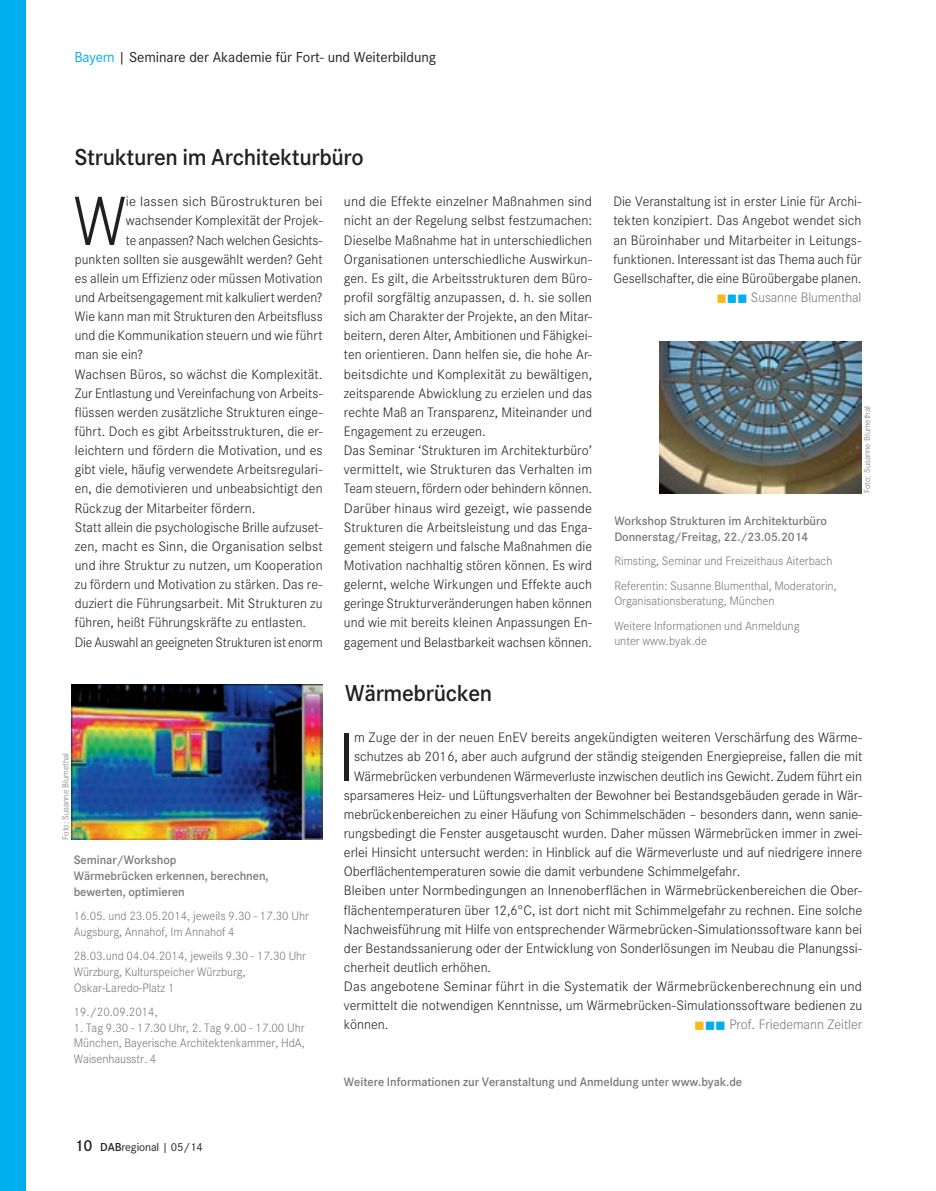
<style>
.page{position:relative;width:936px;height:1191px;background:#fff}
.page>*{position:absolute;margin:0;border:0;box-sizing:border-box;transform-origin:0 0}
.t1{font:300 71.55px "Corporate S";color:#231f20}
.t2{font:600 24px "Corporate S";letter-spacing:-.015em;color:#231f20}
.t3{font:15px "Corporate S";letter-spacing:-.005em;color:#231f20}
.t4{font:300 14.25px/19.2px "Corporate S";color:#231f20}
.t5{font:300 14.25px "Corporate S";letter-spacing:-.005em;color:#76787b}
.t6{font:300 14.25px "Corporate S";color:#231f20;scale:1.04 1}
.t7{font:300 12.75px/15.8px "Corporate S";letter-spacing:-.005em;color:#76787b}
.t8{font:600 12.75px/15.8px "Corporate S";letter-spacing:-.005em;color:#76787b}
.t9{font:12px "Corporate S";letter-spacing:-.01em;color:#231f20}
.t10{font:300 9px "Corporate S";letter-spacing:-.005em;color:#76787b}
.s1{color:#00aeef}
.s2{color:#fcb914}
.s3{font-weight:600;font-size:16.5px}
.s4{font-weight:600}
</style>
<div class="page">
<div style="left:0;top:0;width:26px;height:1191px;background:#00aeef"></div>
<img style="left:659px;top:342px;width:202px;height:151px">
<img style="left:72px;top:685px;width:250px;height:154px">
<p class="t3" style="left:75px;top:48px;width:363px"><span class="s1">Bayern</span> | Seminare der Akademie für Fort- und Weiterbildung</p>
<h2 class="t2" style="left:74px;top:143px;width:291px">Strukturen im Architekturbüro</h2>
<h1 class="t1" style="left:73px;top:181px;width:54px">W</h1>
<p class="t6" style="left:126px;top:193px;width:191px">ie lassen sich Bürostrukturen bei</p>
<p class="t4" style="left:344px;top:192px;width:250px">und die Effekte einzelner Maßnahmen sind nicht an der Regelung selbst festzumachen:<br>Dieselbe Maßnahme hat in unterschiedlichen Organisationen unterschiedliche Auswirkun&shy;gen. Es gilt, die Arbeitsstrukturen dem Büro&shy;profil sorgfältig anzupassen, d. h. sie sollen sich am Charakter der Projekte, an den Mitar&shy;beitern, deren Alter, Ambitionen und Fähigkei&shy;ten orientieren. Dann helfen sie, die hohe Ar&shy;beitsdichte und Komplexität zu bewältigen, zeitsparende Abwicklung zu erzielen und das rechte Maß an Transparenz, Miteinander und Engagement zu erzeugen.<br>Das Seminar ‘Strukturen im Architekturbüro’ vermittelt, wie Strukturen das Verhalten im Team steuern, fördern oder behindern können.<br>Darüber hinaus wird gezeigt, wie passende Strukturen die Arbeitsleistung und das Enga&shy;gement steigern und falsche Maßnahmen die Motivation nachhaltig stören können. Es wird gelernt, welche Wirkungen und Effekte auch geringe Strukturveränderungen haben können und wie mit bereits kleinen Anpassungen En&shy;gagement und Belastbarkeit wachsen können.</p>
<p class="t4" style="left:613px;top:192px;width:250px;text-align:justify">Die Veranstaltung ist in erster Linie für Archi&shy;tekten konzipiert. Das Angebot wendet sich an Büroinhaber und Mitarbeiter in Leitungs&shy;funktionen. Interessant ist das Thema auch für Gesellschafter, die eine Büroübergabe planen.</p>
<p class="t4" style="left:126px;top:211px;width:198px">wachsender Komplexität der Projek-</p>
<p class="t4" style="left:126px;top:230px;width:198px">te anpassen? Nach welchen Gesichts-</p>
<p class="t4" style="left:75px;top:249px;width:249px">punkten sollten sie ausgewählt werden? Geht</p>
<p class="t4" style="left:75px;top:269px;width:249px">es allein um Effizienz oder müssen Motivation</p>
<p class="t4" style="left:75px;top:288px;width:249px">und Arbeitsengagement mit kalkuliert werden?</p>
<p class="t4" style="left:75px;top:307px;width:249px">Wie kann man mit Strukturen den Arbeitsfluss</p>
<p class="t4" style="left:75px;top:326px;width:249px">und die Kommunikation steuern und wie führt</p>
<p class="t4" style="left:75px;top:345px;width:70px">man sie ein?</p>
<p class="t4" style="left:75px;top:364px;width:249px">Wachsen Büros, so wächst die Komplexität.</p>
<p class="t4" style="left:75px;top:383px;width:249px">Zur Entlastung und Vereinfachung von Arbeits-</p>
<p class="t4" style="left:75px;top:403px;width:249px">flüssen werden zusätzliche Strukturen einge-</p>
<p class="t4" style="left:75px;top:422px;width:249px">führt. Doch es gibt Arbeitsstrukturen, die er-</p>
<p class="t4" style="left:75px;top:441px;width:249px">leichtern und fördern die Motivation, und es</p>
<p class="t4" style="left:75px;top:460px;width:249px">gibt viele, häufig verwendete Arbeitsregulari-</p>
<p class="t4" style="left:75px;top:479px;width:249px">en, die demotivieren und unbeabsichtigt den</p>
<p class="t4" style="left:75px;top:498px;width:182px">Rückzug der Mitarbeiter fördern.</p>
<p class="t4" style="left:75px;top:517px;width:249px">Statt allein die psychologische Brille aufzuset-</p>
<p class="t4" style="left:75px;top:536px;width:249px">zen, macht es Sinn, die Organisation selbst</p>
<p class="t4" style="left:75px;top:556px;width:249px">und ihre Struktur zu nutzen, um Kooperation</p>
<p class="t4" style="left:75px;top:575px;width:249px">zu fördern und Motivation zu stärken. Das re-</p>
<p class="t4" style="left:75px;top:594px;width:249px">duziert die Führungsarbeit. Mit Strukturen zu</p>
<p class="t4" style="left:75px;top:613px;width:233px">führen, heißt Führungskräfte zu entlasten.</p>
<p class="t4" style="left:75px;top:632px;width:249px">Die Auswahl an geeigneten Strukturen ist enorm</p>
<p class="t5" style="left:716px;top:289px;width:146px"><span class="s2">■</span><span class="s1">■■</span> Susanne Blumenthal</p>
<p class="t10" style="left:861px;top:493px;width:88px;rotate:-90deg">Foto: Susanne Blumethal</p>
<p class="t8" style="left:614px;top:513px;width:214px">Workshop Strukturen im Architekturbüro<br>Donnerstag/Freitag, 22./23.05.2014</p>
<p class="t7" style="left:614px;top:549px;width:224px;line-height:24.3px">Rimsting, Seminar und Freizeithaus Aiterbach<br>Referentin: Susanne Blumenthal, Moderatorin,</p>
<p class="t7" style="left:614px;top:589px;width:187px;line-height:24.3px">Organisationsberatung, München<br>Weitere Informationen und Anmeldung</p>
<p class="t7" style="left:614px;top:633px;width:94px">unter www.byak.de</p>
<p class="t10" style="left:60px;top:840px;width:88px;rotate:-90deg">Foto: Susanne Blumethal</p>
<p class="t8" style="left:74px;top:852px;width:196px">Seminar/Workshop<br>Wärmebrücken erkennen, berechnen, bewerten, optimieren</p>
<p class="t7" style="left:74px;top:908px;width:237px">16.05. und 23.05.2014, jeweils 9.30 - 17.30 Uhr<br>Augsburg, Annahof, Im Annahof 4</p>
<p class="t7" style="left:74px;top:948px;width:234px">28.03.und 04.04.2014, jeweils 9.30 - 17.30 Uhr<br>Würzburg, Kulturspeicher Würzburg,<br>Oskar-Laredo-Platz 1</p>
<p class="t7" style="left:74px;top:1003px;width:85px">19./20.09.2014,</p>
<p class="t7" style="left:74px;top:1019px;width:232px;text-align:justify">1. Tag 9.30 - 17.30 Uhr, 2. Tag 9.00 - 17.00 Uhr München, Bayerische Architektenkammer, HdA, Waisenhausstr. 4</p>
<p class="t9" style="left:74px;top:1140px;width:130px"><span class="s3">10</span> <span class="s4">DAB</span>regional | 05/14</p>
<h2 class="t2" style="left:345px;top:679px;width:148px">Wärmebrücken</h2>
<h1 class="t1" style="left:338px;top:716px;width:18px">I</h1>
<p class="t4" style="left:354px;top:728px;width:509px">m Zuge der in der neuen EnEV bereits angekündigten weiteren Verschärfung des Wärme-</p>
<p class="t4" style="left:354px;top:747px;width:510px">schutzes ab 2016, aber auch aufgrund der ständig steigenden Energiepreise, fallen die mit</p>
<p class="t4" style="left:354px;top:766px;width:509px">Wärmebrücken verbundenen Wärmeverluste inzwischen deutlich ins Gewicht. Zudem führt ein</p>
<p class="t4" style="left:344px;top:785px;width:519px">sparsameres Heiz- und Lüftungsverhalten der Bewohner bei Bestandsgebäuden gerade in Wär-</p>
<p class="t4" style="left:344px;top:804px;width:519px">mebrückenbereichen zu einer Häufung von Schimmelschäden – besonders dann, wenn sanie-</p>
<p class="t4" style="left:344px;top:823px;width:519px">rungsbedingt die Fenster ausgetauscht wurden. Daher müssen Wärmebrücken immer in zwei-</p>
<p class="t4" style="left:344px;top:843px;width:520px">erlei Hinsicht untersucht werden: in Hinblick auf die Wärmeverluste und auf niedrigere innere</p>
<p class="t4" style="left:344px;top:862px;width:398px">Oberflächentemperaturen sowie die damit verbundene Schimmelgefahr.</p>
<p class="t4" style="left:344px;top:881px;width:519px">Bleiben unter Normbedingungen an Innenoberflächen in Wärmebrückenbereichen die Ober-</p>
<p class="t4" style="left:344px;top:900px;width:519px">flächentemperaturen über 12,6°C, ist dort nicht mit Schimmelgefahr zu rechnen. Eine solche</p>
<p class="t4" style="left:344px;top:919px;width:519px">Nachweisführung mit Hilfe von entsprechender Wärmebrücken-Simulationssoftware kann bei</p>
<p class="t4" style="left:344px;top:938px;width:519px">der Bestandssanierung oder der Entwicklung von Sonderlösungen im Neubau die Planungssi-</p>
<p class="t4" style="left:344px;top:957px;width:149px">cherheit deutlich erhöhen.</p>
<p class="t4" style="left:344px;top:977px;width:519px">Das angebotene Seminar führt in die Systematik der Wärmebrückenberechnung ein und</p>
<p class="t4" style="left:344px;top:996px;width:519px">vermittelt die notwendigen Kenntnisse, um Wärmebrücken-Simulationssoftware bedienen zu</p>
<p class="t4" style="left:344px;top:1015px;width:46px">können.</p>
<p class="t5" style="left:694px;top:1016px;width:169px"><span class="s2">■</span><span class="s1">■■</span> Prof. Friedemann Zeitler</p>
<p class="t8" style="left:344px;top:1074px;width:400px">Weitere Informationen zur Veranstaltung und Anmeldung unter www.byak.de</p>
</div>
